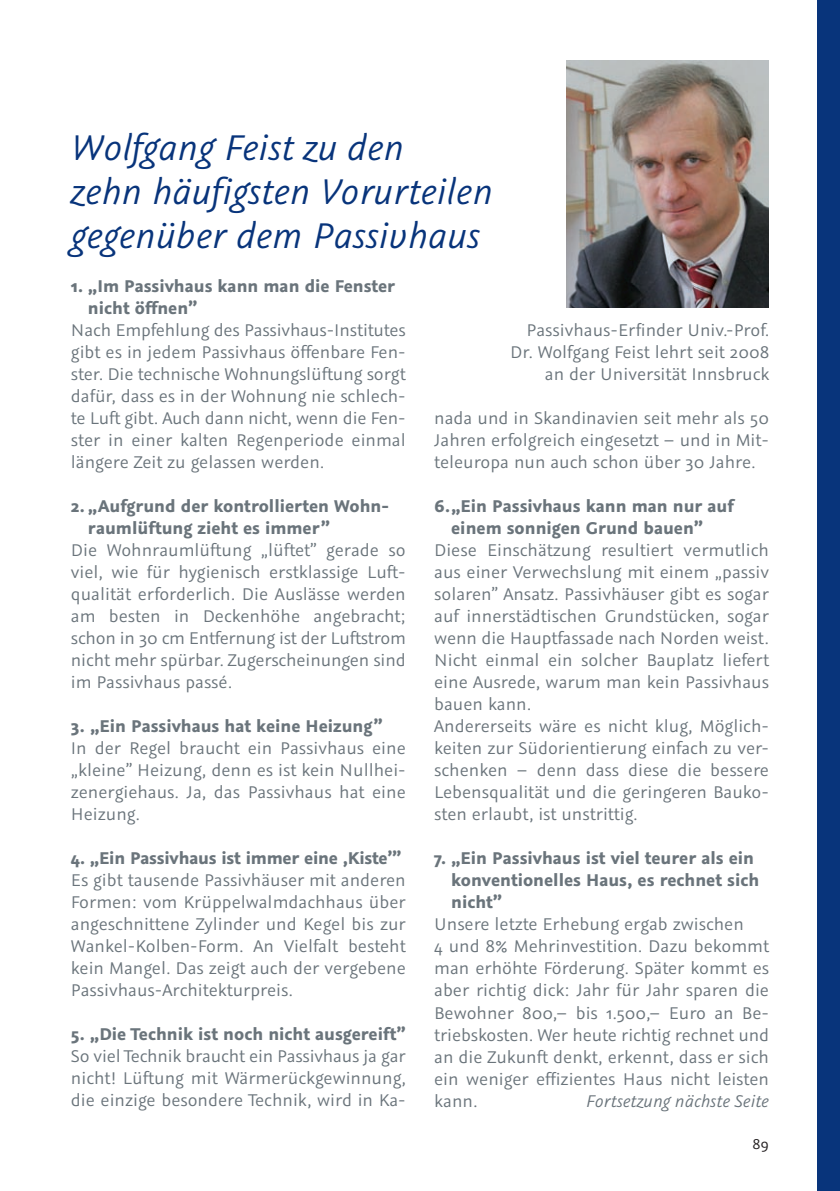
<style>
.page{position:relative;width:840px;height:1191px;background:#fff}
.page>*{position:absolute;margin:0;border:0;box-sizing:border-box;transform-origin:0 0}
.t1{font:italic 40px/44px "Graublau Sans";color:#08347b}
.t2{font:19px/22px "Graublau Sans";color:#6a747b;text-align:justify}
.t3{font:700 19px/22px "Graublau Sans";color:#6a747b}
.t4{font:italic 19px "Graublau Sans";color:#6a747b}
.t5{font:16px "Graublau Sans";color:#231f20}
</style>
<div class="page">
<div style="left:816px;top:0;width:23px;height:1191px;background:#08347b"></div>
<img style="left:566px;top:61px;width:202px;height:247px">
<h1 class="t1" style="left:71px;top:125px;width:423px">Wolfgang Feist zu den<br>zehn häufigsten Vorurteilen gegenüber dem Passivhaus</h1>
<p class="t3" style="left:88px;top:275px;width:308px;text-indent:-17px">1. „Im Passivhaus kann man die Fenster nicht öffnen”</p>
<p class="t2" style="left:71px;top:319px;width:336px">Nach Empfehlung des Passivhaus-Institutes gibt es in jedem Passivhaus öffenbare Fen&shy;ster. Die technische Wohnungslüftung sorgt dafür, dass es in der Wohnung nie schlech&shy;te Luft gibt. Auch dann nicht, wenn die Fen&shy;ster in einer kalten Regenperiode einmal längere Zeit zu gelassen werden.</p>
<p class="t3" style="left:88px;top:495px;width:302px;text-indent:-17px">2. „Aufgrund der kontrollierten Wohn&shy;raumlüftung zieht es immer”</p>
<p class="t2" style="left:71px;top:539px;width:336px">Die Wohnraumlüftung „lüftet” gerade so viel, wie für hygienisch erstklassige Luft&shy;qualität erforderlich. Die Auslässe werden am besten in Deckenhöhe angebracht; schon in 30 cm Entfernung ist der Luftstrom nicht mehr spürbar. Zugerscheinungen sind im Passivhaus passé.</p>
<p class="t3" style="left:71px;top:715px;width:313px">3. „Ein Passivhaus hat keine Heizung”</p>
<p class="t2" style="left:71px;top:737px;width:336px">In der Regel braucht ein Passivhaus eine „kleine” Heizung, denn es ist kein Nullhei&shy;zenergiehaus. Ja, das Passivhaus hat eine Heizung.</p>
<p class="t3" style="left:71px;top:847px;width:332px">4. „Ein Passivhaus ist immer eine ‚Kiste’”</p>
<p class="t2" style="left:71px;top:869px;width:336px">Es gibt tausende Passivhäuser mit anderen Formen: vom Krüppelwalmdachhaus über angeschnittene Zylinder und Kegel bis zur Wankel-Kolben-Form. An Vielfalt besteht kein Mangel. Das zeigt auch der vergebene Passivhaus-Architekturpreis.</p>
<p class="t3" style="left:71px;top:1023px;width:336px">5. „Die Technik ist noch nicht ausgereift”</p>
<p class="t2" style="left:71px;top:1045px;width:336px">So viel Technik braucht ein Passivhaus ja gar nicht! Lüftung mit Wärmerückgewinnung, die einzige besondere Technik, wird in Ka-</p>
<p class="t2" style="left:510px;top:319px;width:260px;text-align:right">Passivhaus-Erfinder Univ.-Prof.<br>Dr. Wolfgang Feist lehrt seit 2008 an der Universität Innsbruck</p>
<p class="t2" style="left:434px;top:407px;width:336px">nada und in Skandinavien seit mehr als 50<br>Jahren erfolgreich eingesetzt – und in Mit&shy;teleuropa nun auch schon über 30 Jahre.</p>
<p class="t3" style="left:451px;top:495px;width:284px;text-indent:-17px">6.„Ein Passivhaus kann man nur auf einem sonnigen Grund bauen”</p>
<p class="t2" style="left:434px;top:539px;width:336px;text-align:left">Diese Einschätzung resultiert vermutlich aus einer Verwechslung mit einem „passiv solaren” Ansatz. Passivhäuser gibt es sogar auf innerstädtischen Grundstücken, sogar wenn die Hauptfassade nach Norden weist.<br>Nicht einmal ein solcher Bauplatz liefert eine Ausrede, warum man kein Passivhaus bauen kann.<br>Andererseits wäre es nicht klug, Möglich&shy;keiten zur Südorientierung einfach zu ver&shy;schenken – denn dass diese die bessere Lebensqualität und die geringeren Bauko&shy;sten erlaubt, ist unstrittig.</p>
<p class="t3" style="left:451px;top:847px;width:309px;text-indent:-17px">7. „Ein Passivhaus ist viel teurer als ein konventionelles Haus, es rechnet sich nicht”</p>
<p class="t2" style="left:434px;top:913px;width:336px;text-align:left">Unsere letzte Erhebung ergab zwischen<br>4 und 8% Mehrinvestition. Dazu bekommt man erhöhte Förderung. Später kommt es aber richtig dick: Jahr für Jahr sparen die Bewohner 800,– bis 1.500,– Euro an Be&shy;triebskosten. Wer heute richtig rechnet und an die Zukunft denkt, erkennt, dass er sich ein weniger effizientes Haus nicht leisten kann.</p>
<p class="t4" style="left:585px;top:1088px;width:184px">Fortsetzung nächste Seite</p>
<p class="t5" style="left:752px;top:1135px;width:18px">89</p>
</div>
